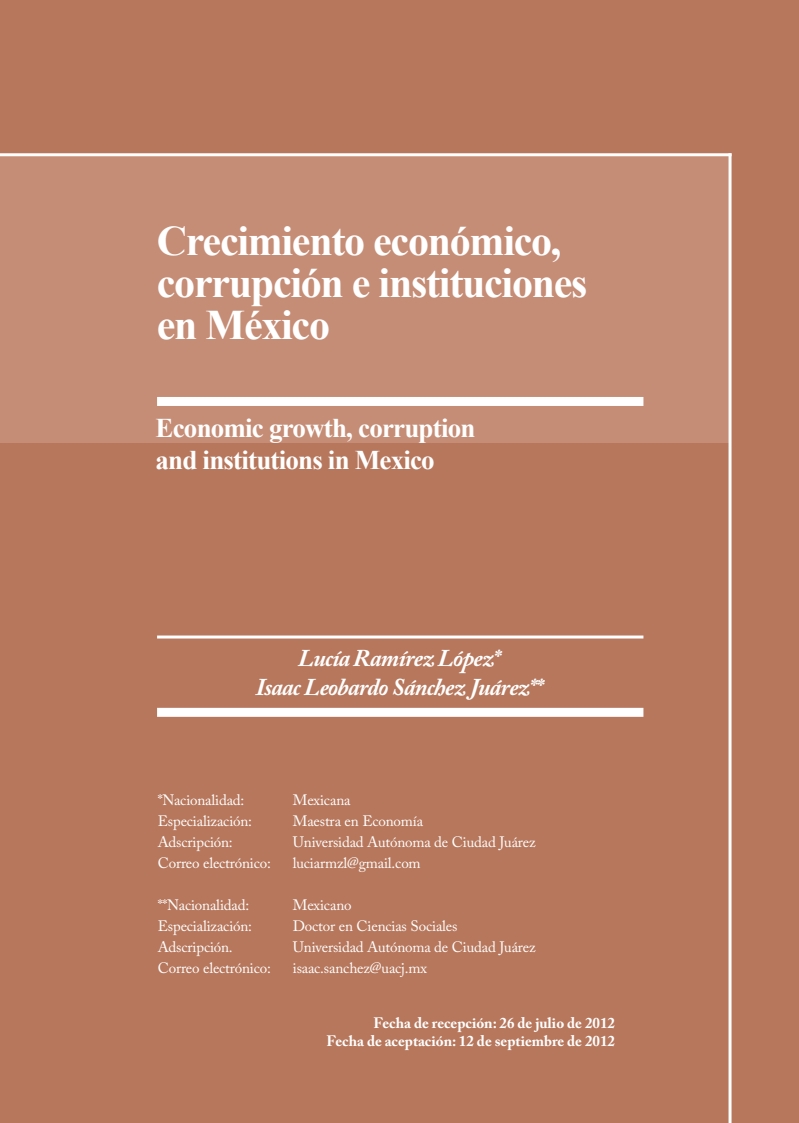
<style>
.page{position:relative;width:799px;height:1123px;background:#fff}
.page>*{position:absolute;margin:0;border:0;box-sizing:border-box;transform-origin:0 0}
.Titulo_portadilla{font:700 42px/42px "Times New Roman";letter-spacing:-.03em;color:#fff}
.Titulo_portadilla-2{font:700 27px "Times New Roman";letter-spacing:-.03em;color:#fff}
.Autor_portadilla{font:italic 700 24px "Adobe Caslon Pro";letter-spacing:-.03em;color:#fff}
.t1{font:15px "Adobe Caslon Pro";letter-spacing:-.01em;color:#fff}
.t2{font:700 15px "Adobe Caslon Pro";color:#fff}
</style>
<div class="page">
<div style="left:0;top:0;width:799px;height:1122px;background:#b7775c"></div>
<div style="left:0;top:156px;width:728px;height:287px;background:#c68d76"></div>
<div style="left:157px;top:397px;width:486px;height:9px;background:#fff"></div>
<div style="left:157px;top:708px;width:486px;height:9px;background:#fff"></div>
<hr style="left:157px;top:635px;width:486px;height:3px;background:#fff">
<hr style="left:0;top:153px;width:731px;height:3px;background:#fff">
<hr style="left:728px;top:153px;width:3px;height:970px;background:#fff">
<p class="Titulo_portadilla" style="left:157px;top:219px;width:432px">Crecimiento económico, corrupción e instituciones</p>
<p class="Titulo_portadilla" style="left:157px;top:303px;width:175px">en México</p>
<p class="Titulo_portadilla-2" style="left:156px;top:409px;width:321px">Economic growth, corruption</p>
<p class="Titulo_portadilla-2" style="left:156px;top:441px;width:281px">and institutions in Mexico</p>
<p class="Autor_portadilla" style="left:298px;top:643px;width:204px">Lucía Ramírez López*</p>
<p class="Autor_portadilla" style="left:256px;top:672px;width:288px">Isaac Leobardo Sánchez Juárez**</p>
<p class="t1" style="left:158px;top:791px;width:88px">*Nacionalidad:</p>
<p class="t1" style="left:293px;top:791px;width:59px">Mexicana</p>
<p class="t1" style="left:158px;top:812px;width:96px">Especialización:</p>
<p class="t1" style="left:293px;top:812px;width:132px">Maestra en Economía</p>
<p class="t1" style="left:158px;top:833px;width:76px">Adscripción:</p>
<p class="t1" style="left:293px;top:833px;width:244px">Universidad Autónoma de Ciudad Juárez</p>
<p class="t1" style="left:158px;top:854px;width:115px">Correo electrónico:</p>
<p class="t1" style="left:293px;top:854px;width:129px">luciarmzl@gmail.com</p>
<p class="t1" style="left:158px;top:896px;width:93px">**Nacionalidad:</p>
<p class="t1" style="left:293px;top:896px;width:60px">Mexicano</p>
<p class="t1" style="left:158px;top:917px;width:96px">Especialización:</p>
<p class="t1" style="left:293px;top:917px;width:166px">Doctor en Ciencias Sociales</p>
<p class="t1" style="left:158px;top:938px;width:76px">Adscripción.</p>
<p class="t1" style="left:293px;top:938px;width:244px">Universidad Autónoma de Ciudad Juárez</p>
<p class="t1" style="left:158px;top:959px;width:115px">Correo electrónico:</p>
<p class="t1" style="left:293px;top:959px;width:136px">isaac.sanchez@uacj.mx</p>
<p class="t2" style="left:373px;top:1014px;width:243px">Fecha de recepción: 26 de julio de 2012</p>
<p class="t2" style="left:326px;top:1032px;width:290px">Fecha de aceptación: 12 de septiembre de 2012</p>
</div>
